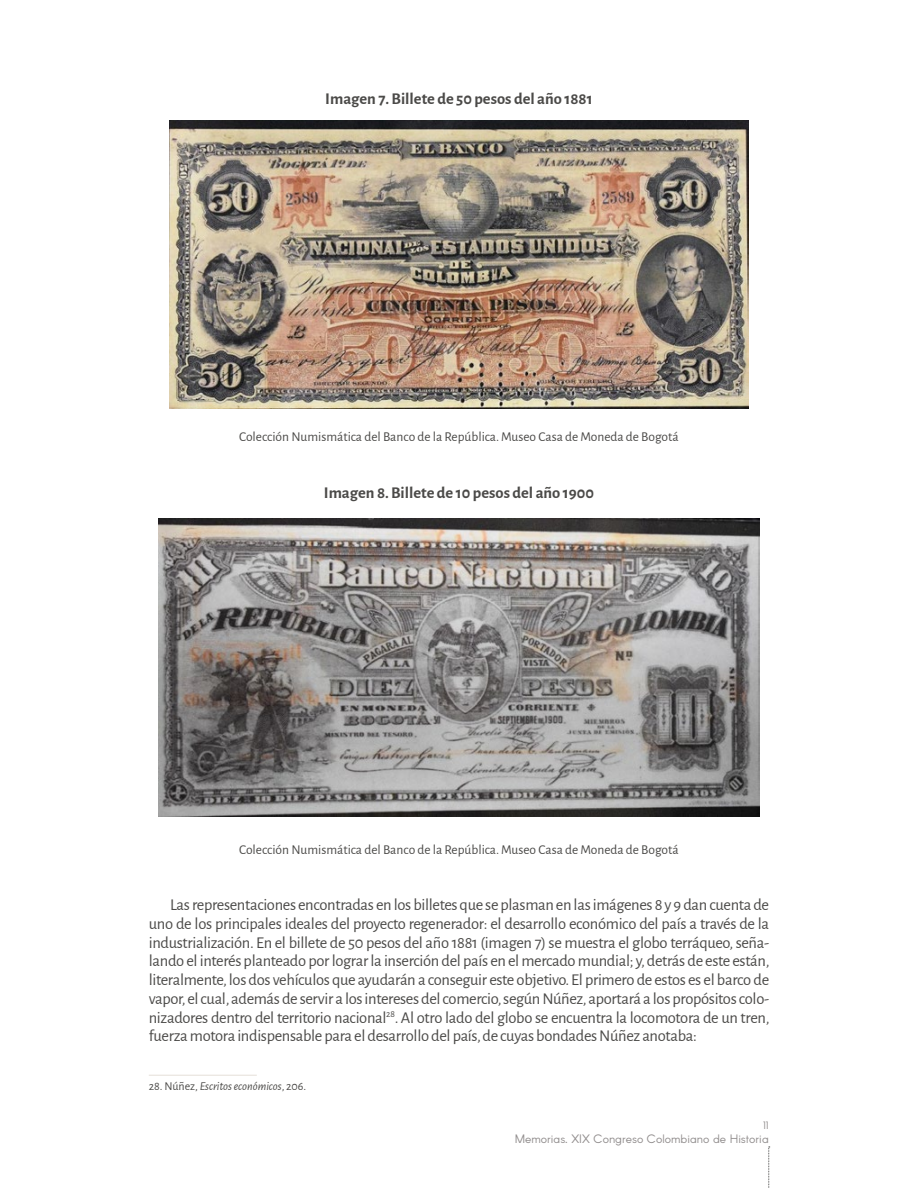
<style>
.page{position:relative;width:918px;height:1188px;background:#fff}
.page>*{position:absolute;margin:0;border:0;box-sizing:border-box;transform-origin:0 0}
.t1{font:16.5px/18.8px "Alegreya Sans";letter-spacing:-.02em;color:#4b4a48;text-align:justify}
.t2{font:700 16.5px "Alegreya Sans";color:#4b4a48}
.t3{font:13.5px "Alegreya Sans";color:#4b4a48}
.t4{font:12px "Arcon";color:#908c8c}
.t5{font:italic 12px "Alegreya Sans";color:#4b4a48}
.t6{font:10.5px "Arcon";color:#908c8c}
.s1{font-style:normal}
</style>
<div class="page">
<svg style="left:768px;top:1147px;width:2px;height:41px"></svg>
<img style="left:170px;top:120px;width:578px;height:288px">
<img style="left:158px;top:519px;width:602px;height:297px">
<hr style="left:149px;top:1075px;width:108px;height:1px;background:#e5dfd8">
<p class="t2" style="left:325px;top:86px;width:269px">Imagen 7. Billete de 50 pesos del año 1881</p>
<p class="t3" style="left:239px;top:428px;width:441px">Colección Numismática del Banco de la República. Museo Casa de Moneda de Bogotá</p>
<p class="t2" style="left:324px;top:480px;width:272px">Imagen 8. Billete de 10 pesos del año 1900</p>
<p class="t3" style="left:239px;top:840px;width:441px">Colección Numismática del Banco de la República. Museo Casa de Moneda de Bogotá</p>
<p class="t1" style="left:149px;top:895px;width:622px;text-indent:21px">Las representaciones encontradas en los billetes que se plasman en las imágenes 8 y 9 dan cuenta de uno de los principales ideales del proyecto regenerador: el desarrollo económico del país a través de la industrialización. En el billete de 50 pesos del año 1881 (imagen 7) se muestra el globo terráqueo, seña&shy;lando el interés planteado por lograr la inserción del país en el mercado mundial; y, detrás de este están, literalmente, los dos vehículos que ayudarán a conseguir este objetivo. El primero de estos es el barco de vapor, el cual, además de servir a los intereses del comercio, según Núñez, aportará a los propósitos colo&shy;nizadores dentro del territorio nacional<sup>28</sup>. Al otro lado del globo se encuentra la locomotora de un tren, fuerza motora indispensable para el desarrollo del país, de cuyas bondades Núñez anotaba:</p>
<p class="t5" style="left:149px;top:1078px;width:159px"><span class="s1">28. Núñez,</span> Escritos económicos<span class="s1">, 206.</span></p>
<p class="t6" style="left:763px;top:1118px;width:7px">11</p>
<p class="t4" style="left:515px;top:1131px;width:256px">Memorias. XIX Congreso Colombiano de Historia</p>
</div>
